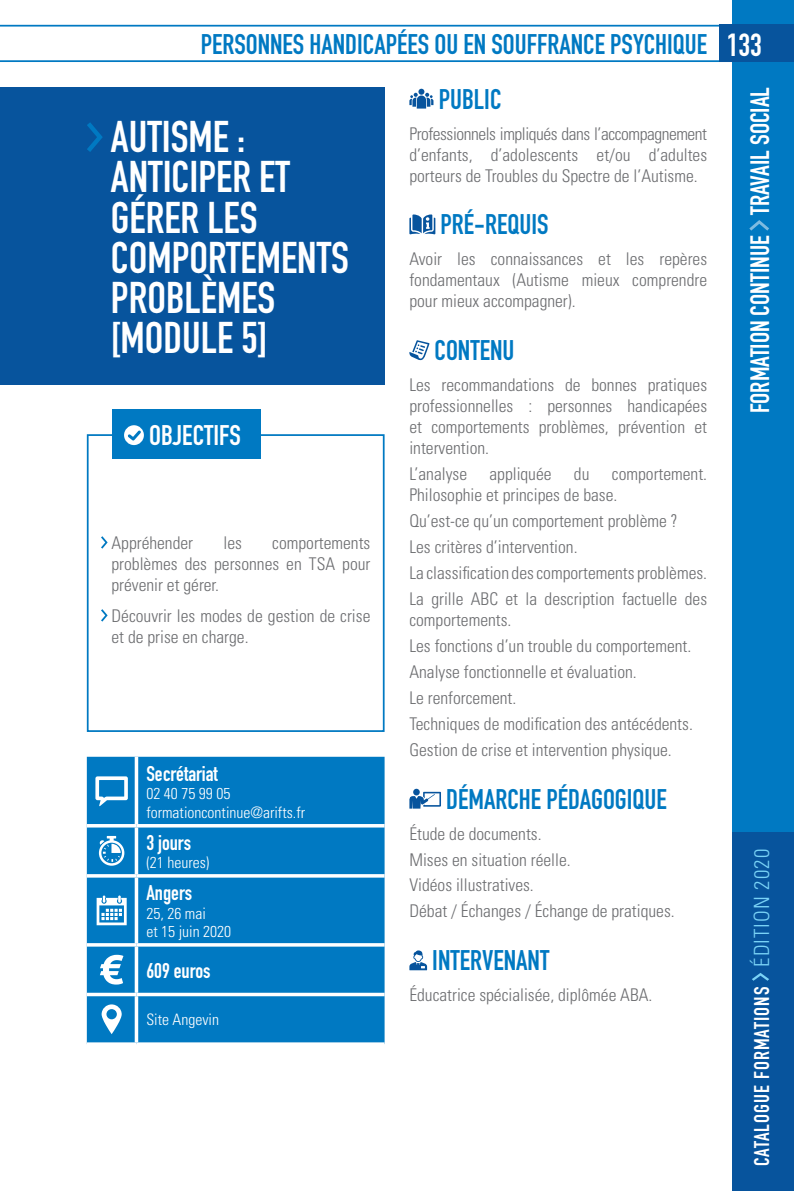
<style>
.page{position:relative;width:794px;height:1191px;background:#fff}
.page>*{position:absolute;margin:0;border:0;box-sizing:border-box;transform-origin:0 0}
.t1{font:43.75px/40.2px "DIN Engschrift";color:#fff}
.t2{font:31.5px "DIN Engschrift";color:#fff}
.t3{font:28px "DIN Engschrift";color:#0079c2}
.t4{font:28px "DIN Engschrift";color:#fff}
.t5{font:26.25px "DIN Engschrift";color:#fff}
.t6{font:21px "DIN Engschrift";color:#fff}
.t7{font:21px "DIN Engschrift";letter-spacing:.05em;color:#fff}
.t8{font:300 condensed 17.5px/21px "Univers LT Std";color:#6c6d70}
.t9{font:300 condensed 15.75px/18.9px "Univers LT Std";color:#fff}
.s1{font-family:"Univers LT Std";font-weight:300;font-stretch:condensed;color:#79d2f6}
</style>
<div class="page">
<div style="left:0;top:87px;width:384px;height:297px;background:#07549d"></div>
<svg style="left:87px;top:122px;width:16px;height:30px"></svg>
<svg style="left:101px;top:536px;width:7px;height:12px"></svg>
<svg style="left:101px;top:609px;width:7px;height:12px"></svg>
<div style="left:87px;top:434px;width:297px;height:298px;border:2px solid #0079c2"></div>
<div style="left:112px;top:409px;width:148px;height:50px;background:#0079c2"></div>
<svg style="left:124px;top:425px;width:20px;height:20px"></svg>
<div style="left:138px;top:756px;width:246px;height:286px;background:#0079c2"></div>
<hr style="left:136px;top:824px;width:248px;height:3px;background:#fff">
<hr style="left:136px;top:874px;width:248px;height:3px;background:#fff">
<hr style="left:136px;top:943px;width:248px;height:3px;background:#fff">
<svg style="left:136px;top:992px;width:248px;height:4px"></svg>
<svg style="left:87px;top:756px;width:49px;height:287px"></svg>
<svg style="left:409px;top:89px;width:24px;height:20px"></svg>
<svg style="left:409px;top:214px;width:26px;height:20px"></svg>
<svg style="left:409px;top:340px;width:20px;height:20px"></svg>
<svg style="left:409px;top:788px;width:32px;height:20px"></svg>
<svg style="left:409px;top:950px;width:18px;height:20px"></svg>
<div style="left:732px;top:831px;width:62px;height:360px;background:#07549d"></div>
<svg style="left:752px;top:973px;width:17px;height:7px"></svg>
<div style="left:732px;top:0;width:62px;height:831px;background:#0079c2"></div>
<svg style="left:749px;top:220px;width:20px;height:11px"></svg>
<hr style="left:0;top:25px;width:732px;height:2px;background:#0079c2">
<hr style="left:0;top:60px;width:732px;height:2px;background:#0079c2">
<div style="left:719px;top:25px;width:75px;height:37px;background:#07549d"></div>
<h3 class="t3" style="left:201px;top:28px;width:508px">PERSONNES HANDICAPÉES OU EN SOUFFRANCE PSYCHIQUE</h3>
<h1 class="t1" style="left:111px;top:116px;width:240px">AUTISME :<br>ANTICIPER ET<br>GÉRER LES<br>COMPORTEMENTS<br>PROBLÈMES [MODULE 5]</h1>
<h3 class="t4" style="left:149px;top:419px;width:93px">OBJECTIFS</h3>
<p class="t8" style="left:111px;top:532px;width:83px">Appréhender</p>
<p class="t8" style="left:223px;top:532px;width:20px">les</p>
<p class="t8" style="left:111px;top:532px;width:260px;text-align:justify;text-indent:161px">comportements problèmes des personnes en TSA pour prévenir et gérer.</p>
<p class="t8" style="left:111px;top:605px;width:260px">Découvrir les modes de gestion de crise et de prise en charge.</p>
<p class="t6" style="left:146px;top:761px;width:73px">Secrétariat</p>
<p class="t9" style="left:146px;top:784px;width:160px">02 40 75 99 05 formationcontinue@arifts.fr</p>
<p class="t6" style="left:146px;top:830px;width:46px">3 jours</p>
<p class="t9" style="left:146px;top:853px;width:64px">(21 heures)</p>
<p class="t6" style="left:146px;top:880px;width:47px">Angers</p>
<p class="t9" style="left:146px;top:903px;width:86px">25, 26 mai<br>et 15 juin 2020</p>
<p class="t6" style="left:146px;top:958px;width:66px">609 euros</p>
<p class="t9" style="left:146px;top:1010px;width:74px">Site Angevin</p>
<h3 class="t3" style="left:439px;top:82px;width:64px">PUBLIC</h3>
<p class="t8" style="left:409px;top:123px;width:299px;text-align:justify">Professionnels impliqués dans l’accompagnement d’enfants, d’adolescents et/ou d’adultes porteurs de Troubles du Spectre de l’Autisme.</p>
<h3 class="t3" style="left:440px;top:208px;width:109px">PRÉ-REQUIS</h3>
<p class="t8" style="left:409px;top:249px;width:299px;text-align:justify">Avoir les connaissances et les repères fondamentaux (Autisme mieux comprendre pour mieux accompagner).</p>
<h3 class="t3" style="left:434px;top:334px;width:81px">CONTENU</h3>
<p class="t8" style="left:409px;top:374px;width:299px;text-align:justify">Les recommandations de bonnes pratiques professionnelles : personnes handicapées et comportements problèmes, prévention et intervention.</p>
<p class="t8" style="left:409px;top:463px;width:59px">L’analyse</p>
<p class="t8" style="left:489px;top:463px;width:64px">appliquée</p>
<p class="t8" style="left:574px;top:463px;width:17px">du</p>
<p class="t8" style="left:409px;top:463px;width:299px;text-indent:202px">comportement.<br>Philosophie et principes de base.</p>
<p class="t8" style="left:409px;top:508px;width:299px;line-height:25.9px">Qu’est-ce qu’un comportement problème ?<br>Les critères d’intervention.<br>La classification des comportements problèmes.<br>La grille ABC et la description factuelle des</p>
<p class="t8" style="left:409px;top:607px;width:285px;line-height:25.9px">comportements.<br>Les fonctions d’un trouble du comportement.<br>Analyse fonctionnelle et évaluation.<br>Le renforcement.<br>Techniques de modification des antécédents.<br>Gestion de crise et intervention physique.</p>
<h3 class="t3" style="left:446px;top:782px;width:222px">DÉMARCHE PÉDAGOGIQUE</h3>
<p class="t8" style="left:409px;top:820px;width:267px;line-height:25.9px">Étude de documents.<br>Mises en situation réelle.<br>Vidéos illustratives.<br>Débat / Échanges / Échange de pratiques.</p>
<h3 class="t3" style="left:432px;top:944px;width:119px">INTERVENANT</h3>
<p class="t8" style="left:409px;top:984px;width:244px">Éducatrice spécialisée, diplômée ABA.</p>
<h2 class="t2" style="left:727px;top:26px;width:37px">133</h2>
<h3 class="t5" style="left:744px;top:413px;width:328px;rotate:-90deg">FORMATION CONTINUE TRAVAIL SOCIAL</h3>
<p class="t7" style="left:749px;top:1166px;width:318px;rotate:-90deg">CATALOGUE FORMATIONS <span class="s1">ÉDITION 2020</span></p>
</div>
